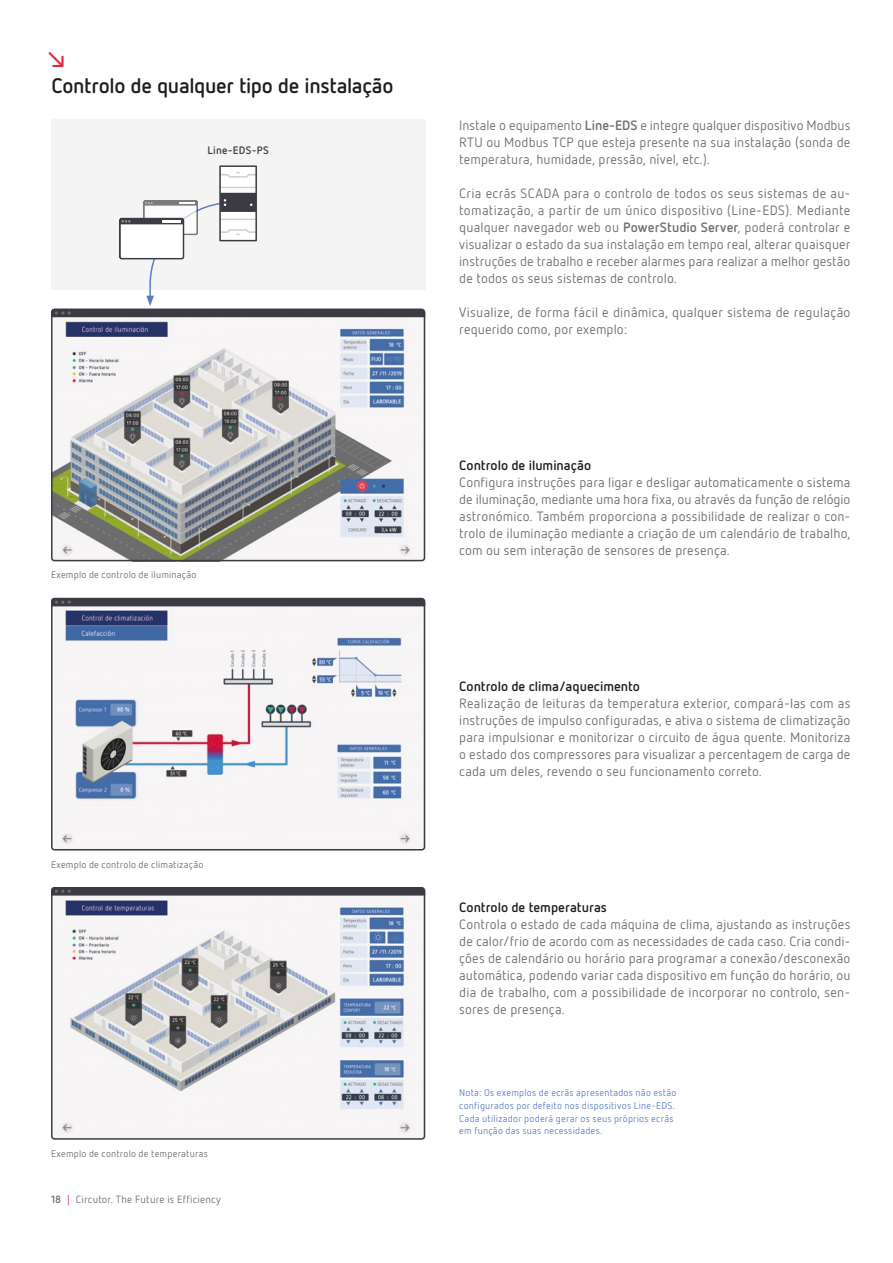
<style>
.page{position:relative;width:893px;height:1263px;background:#fff}
.page>*{position:absolute;margin:0;border:0;box-sizing:border-box;transform-origin:0 0}
.t1{font:700 21px "Netto Pro";letter-spacing:-.015em;color:#1d1d1b}
.t2{font:700 21px "Netto Pro";color:#e62645}
.t3{font:13.5px/17px "Netto Pro";letter-spacing:.015em;color:#6a6d71;text-align:justify}
.t4{font:700 13.5px "Netto Pro";color:#1d1d1b}
.t5{font:700 10.8px "Netto Pro";letter-spacing:.025em;color:#3b3c43}
.t6{font:10.5px "Netto Pro";letter-spacing:.025em;color:#6a6d71}
.t7{font:9.75px/12.8px "Netto Pro";letter-spacing:.025em;color:#597fc0}
.t8{font:9.75px "Netto Pro";letter-spacing:.02em;color:#6a6d71}
.s1{font-weight:700}
.s2{color:#e62645}
</style>
<div class="page">
<img style="left:51px;top:318px;width:374px;height:243px">
<img style="left:51px;top:607px;width:374px;height:243px">
<img style="left:54px;top:896px;width:368px;height:241px">
<div style="left:51px;top:119px;width:374px;height:170px;background:#f4f4f4"></div>
<div style="left:219px;top:165px;width:38px;height:76px;background:#fff;border:2px solid #3b3c43"></div>
<hr style="left:220px;top:187px;width:36px;height:1px;background:#3b3c43">
<svg style="left:219px;top:172px;width:38px;height:6px"></svg>
<div style="left:51px;top:309px;width:374px;height:252px;border:2px solid #3b3c43;border-radius:3px"></div>
<svg style="left:51px;top:193px;width:375px;height:125px"></svg>
<div style="left:51px;top:598px;width:374px;height:252px;border:2px solid #3b3c43;border-radius:3px"></div>
<svg style="left:51px;top:597px;width:375px;height:10px;background:#56565c"></svg>
<div style="left:51px;top:887px;width:374px;height:253px;border:2px solid #3b3c43;border-radius:3px"></div>
<svg style="left:51px;top:887px;width:375px;height:9px;background:#44454c"></svg>
<h1 class="t2" style="left:43px;top:46px;width:29px">↘</h1>
<h1 class="t1" style="left:51px;top:71px;width:344px">Controlo de qualquer tipo de instalação</h1>
<p class="t5" style="left:207px;top:143px;width:63px">Line-EDS-PS</p>
<p class="t8" style="left:51px;top:569px;width:147px">Exemplo de controlo de iluminação</p>
<p class="t8" style="left:51px;top:858px;width:154px">Exemplo de controlo de climatização</p>
<p class="t8" style="left:51px;top:1147px;width:158px">Exemplo de controlo de temperaturas</p>
<p class="t6" style="left:51px;top:1193px;width:172px"><span class="s1">18</span> <span class="s2">|</span> Circutor. The Future is Efficiency</p>
<p class="t3" style="left:459px;top:116px;width:393px">Instale o equipamento <span class="s1">Line-EDS</span> e integre qualquer dispositivo Modbus RTU ou Modbus TCP que esteja presente na sua instalação (sonda de temperatura, humidade, pressão, nível, etc.).</p>
<p class="t3" style="left:459px;top:184px;width:393px">Cria ecrãs SCADA para o controlo de todos os seus sistemas de au&shy;tomatização, a partir de um único dispositivo (Line-EDS). Mediante qualquer navegador web ou <span class="s1">PowerStudio Server</span>, poderá controlar e visualizar o estado da sua instalação em tempo real, alterar quaisquer instruções de trabalho e receber alarmes para realizar a melhor gestão de todos os seus sistemas de controlo.</p>
<p class="t3" style="left:459px;top:303px;width:393px">Visualize, de forma fácil e dinâmica, qualquer sistema de regulação requerido como, por exemplo:</p>
<p class="t4" style="left:459px;top:456px;width:133px">Controlo de iluminação</p>
<p class="t3" style="left:459px;top:473px;width:393px">Configura instruções para ligar e desligar automaticamente o sistema de iluminação, mediante uma hora fixa, ou através da função de relógio astronómico. Também proporciona a possibilidade de realizar o con&shy;trolo de iluminação mediante a criação de um calendário de trabalho, com ou sem interação de sensores de presença.</p>
<p class="t4" style="left:459px;top:677px;width:182px">Controlo de clima/aquecimento</p>
<p class="t3" style="left:459px;top:694px;width:393px">Realização de leituras da temperatura exterior, compará-las com as instruções de impulso configuradas, e ativa o sistema de climatização para impulsionar e monitorizar o circuito de água quente. Monitoriza o estado dos compressores para visualizar a percentagem de carga de cada um deles, revendo o seu funcionamento correto.</p>
<p class="t4" style="left:459px;top:898px;width:149px">Controlo de temperaturas</p>
<p class="t3" style="left:459px;top:915px;width:393px">Controla o estado de cada máquina de clima, ajustando as instruções de calor/frio de acordo com as necessidades de cada caso. Cria condi&shy;ções de calendário ou horário para programar a conexão/desconexão automática, podendo variar cada dispositivo em função do horário, ou dia de trabalho, com a possibilidade de incorporar no controlo, sen&shy;sores de presença.</p>
<p class="t7" style="left:459px;top:1086px;width:219px">Nota: Os exemplos de ecrãs apresentados não estão configurados por defeito nos dispositivos Line-EDS.<br>Cada utilizador poderá gerar os seus próprios ecrãs em função das suas necessidades.</p>
</div>
